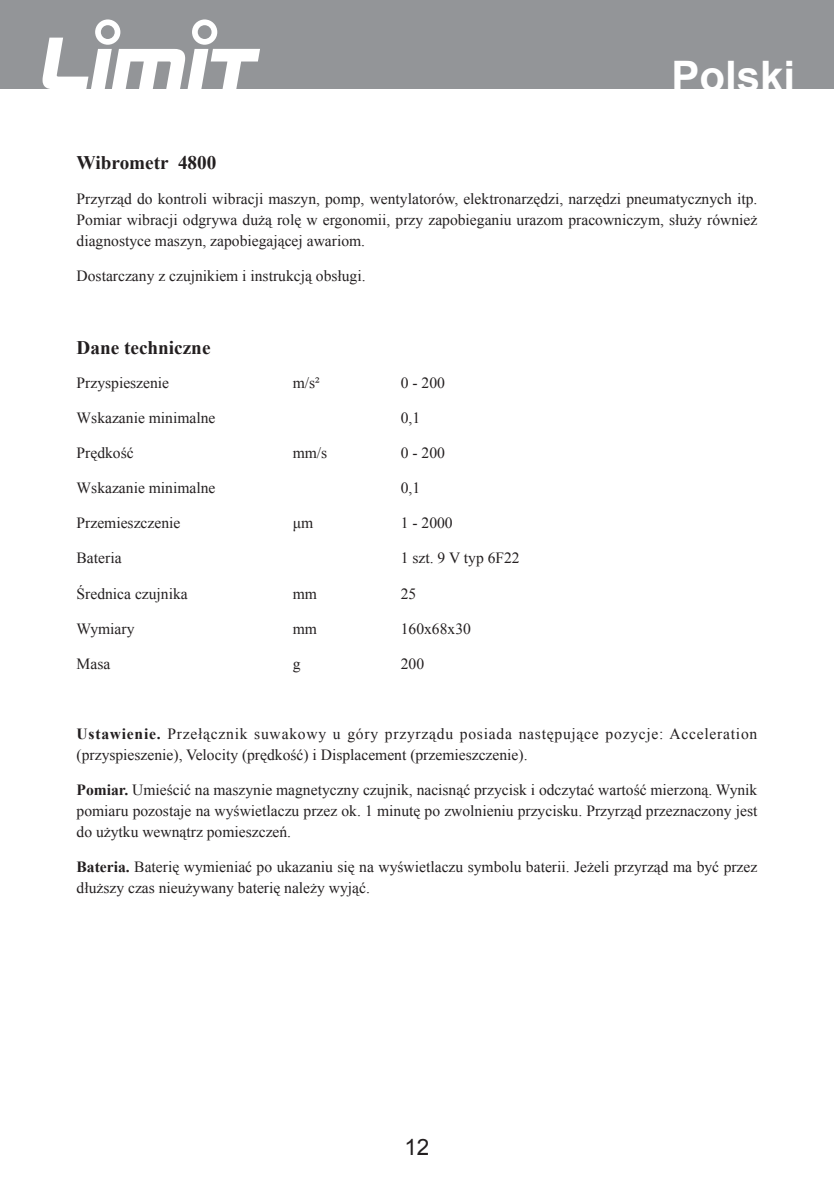
<style>
.page{position:relative;width:834px;height:1191px;background:#fff}
.page>*{position:absolute;margin:0;border:0;box-sizing:border-box;transform-origin:0 0}
.Underrub{font:700 42px "Arial";color:#fff}
.t1{font:22.5px "Arial";color:#231f20}
.大标{font:700 19.2px "Times New Roman";color:#231f20}
.word{font:15.6px/21px "Times New Roman";color:#231f20;text-align:justify}
.word-2{font:15.6px/21px "Times New Roman";letter-spacing:.05em;color:#231f20}
.s1{font-weight:700}
</style>
<div class="page">
<div style="left:0;top:0;width:833px;height:89px;background:#939598"></div>
<svg style="left:43px;top:19px;width:217px;height:70px"></svg>
<p class="Underrub" style="left:671px;top:48px;width:125px">Polski</p>
<p class="大标" style="left:77px;top:149px;width:141px">Wibrometr 4800</p>
<p class="word" style="left:77px;top:188px;width:682px">Przyrząd do kontroli wibracji maszyn, pomp, wentylatorów, elektronarzędzi, narzędzi pneumatycznych itp.<br>Pomiar wibracji odgrywa dużą rolę w ergonomii, przy zapobieganiu urazom pracowniczym, służy również diagnostyce maszyn, zapobiegającej awariom.</p>
<p class="word" style="left:77px;top:265px;width:290px">Dostarczany z czujnikiem i instrukcją obsługi.</p>
<p class="大标" style="left:77px;top:334px;width:135px">Dane techniczne</p>
<p class="word" style="left:77px;top:372px;width:94px">Przyspieszenie</p>
<p class="word" style="left:293px;top:372px;width:29px">m/s²</p>
<p class="word" style="left:401px;top:372px;width:46px">0 - 200</p>
<p class="word" style="left:77px;top:407px;width:140px">Wskazanie minimalne</p>
<p class="word" style="left:401px;top:407px;width:21px">0,1</p>
<p class="word" style="left:77px;top:442px;width:59px">Prędkość</p>
<p class="word" style="left:293px;top:442px;width:36px">mm/s</p>
<p class="word" style="left:401px;top:442px;width:46px">0 - 200</p>
<p class="word" style="left:77px;top:477px;width:140px">Wskazanie minimalne</p>
<p class="word" style="left:401px;top:477px;width:21px">0,1</p>
<p class="word" style="left:77px;top:512px;width:105px">Przemieszczenie</p>
<p class="word" style="left:293px;top:512px;width:22px">μm</p>
<p class="word" style="left:401px;top:512px;width:53px">1 - 2000</p>
<p class="word" style="left:77px;top:547px;width:46px">Bateria</p>
<p class="word" style="left:401px;top:547px;width:120px">1 szt. 9 V typ 6F22</p>
<p class="word" style="left:77px;top:582px;width:113px">Średnica czujnika</p>
<p class="word" style="left:293px;top:582px;width:26px">mm</p>
<p class="word" style="left:401px;top:582px;width:17px">25</p>
<p class="word" style="left:77px;top:617px;width:59px">Wymiary</p>
<p class="word" style="left:293px;top:617px;width:26px">mm</p>
<p class="word" style="left:401px;top:617px;width:72px">160x68x30</p>
<p class="word" style="left:77px;top:652px;width:35px">Masa</p>
<p class="word" style="left:293px;top:652px;width:9px">g</p>
<p class="word" style="left:401px;top:652px;width:25px">200</p>
<p class="word-2" style="left:77px;top:722px;width:682px"><span class="s1">Ustawienie.</span> Przełącznik suwakowy u góry przyrządu posiada następujące pozycje: Acceleration (przyspieszenie), Velocity (prędkość) i Displacement (przemieszczenie).</p>
<p class="word" style="left:77px;top:778px;width:682px"><span class="s1">Pomiar.</span> Umieścić na maszynie magnetyczny czujnik, nacisnąć przycisk i odczytać wartość mierzoną. Wynik pomiaru pozostaje na wyświetlaczu przez ok. 1 minutę po zwolnieniu przycisku. Przyrząd przeznaczony jest do użytku wewnątrz pomieszczeń.</p>
<p class="word" style="left:77px;top:856px;width:682px"><span class="s1">Bateria.</span> Baterię wymieniać po ukazaniu się na wyświetlaczu symbolu baterii. Jeżeli przyrząd ma być przez dłuższy czas nieużywany baterię należy wyjąć.</p>
<h2 class="t1" style="left:404px;top:1132px;width:27px">12</h2>
</div>
